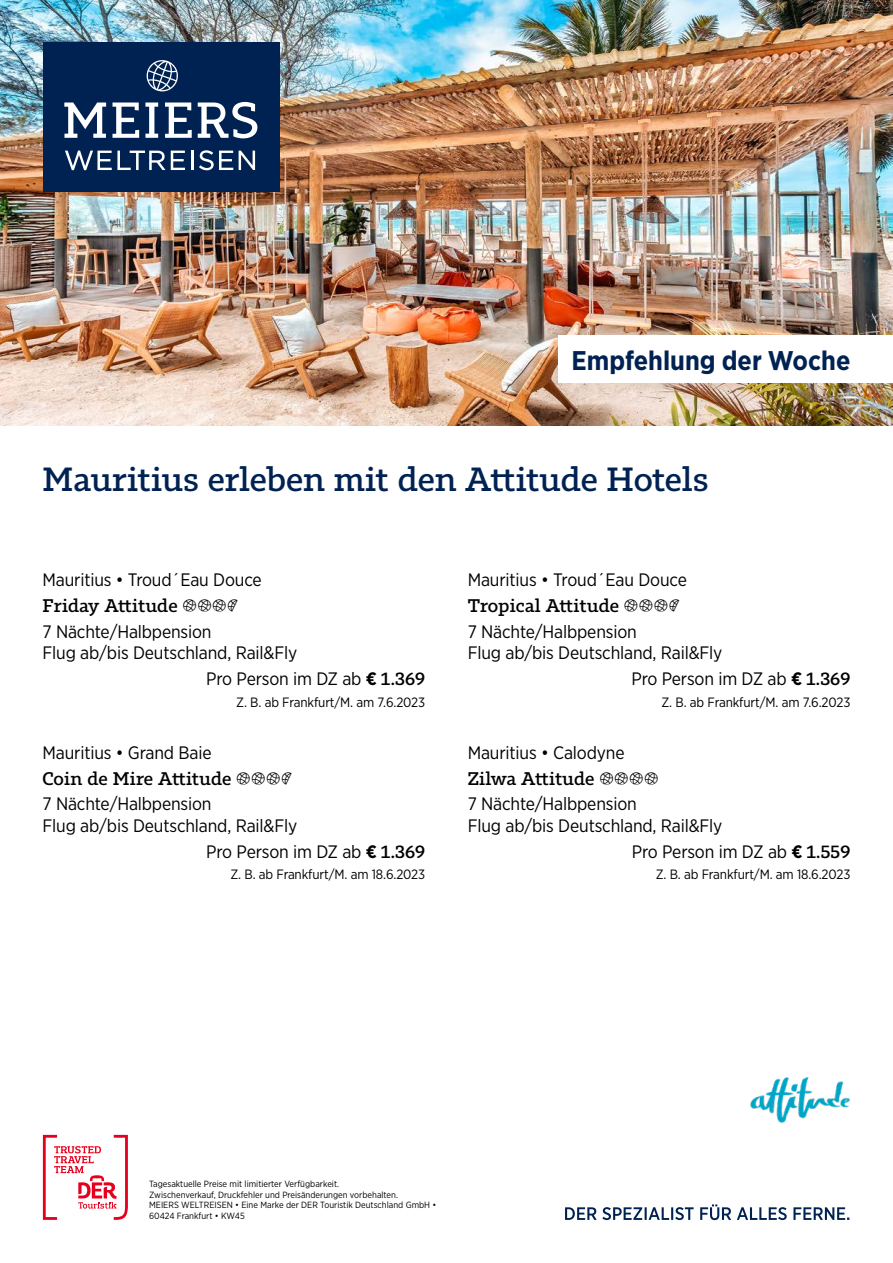
<style>
.page{position:relative;width:893px;height:1263px;background:#fff}
.page>*{position:absolute;margin:0;border:0;box-sizing:border-box;transform-origin:0 0}
.t1{font:500 33px "Tabac Slab";letter-spacing:-.005em;color:#002252}
.t2{font:700 27px "Gotham Narrow";color:#002252}
.t3{font:18px/21.6px "Gotham Narrow";letter-spacing:-.01em;color:#000}
.t4{font:500 18px "Tabac Slab";color:#000}
.t5{font:13.5px "Gotham Narrow";letter-spacing:-.01em;color:#000}
.t6{font:9px/10.8px "Gotham Narrow";color:#000}
.s1{font-family:"DERPI2015";font-weight:400;font-size:22.5px}
.s2{font-weight:700}
.s3{font-family:"Tabac Slab";font-weight:500}
</style>
<div class="page">
<img style="left:0;top:0;width:893px;height:425px">
<div style="left:559px;top:336px;width:334px;height:47px;background:#fff"></div>
<svg style="left:43px;top:1135px;width:85px;height:85px"></svg>
<svg style="left:565px;top:1204px;width:284px;height:16px"></svg>
<div style="left:43px;top:43px;width:236px;height:149px;background:#002252"></div>
<svg style="left:65px;top:151px;width:100px;height:19px"></svg>
<svg style="left:171px;top:151px;width:14px;height:19px"></svg>
<hr style="left:191px;top:151px;width:3px;height:19px;background:#fff">
<svg style="left:199px;top:150px;width:34px;height:20px"></svg>
<svg style="left:239px;top:151px;width:16px;height:19px"></svg>
<svg style="left:146px;top:60px;width:32px;height:31px"></svg>
<svg style="left:64px;top:102px;width:193px;height:36px"></svg>
<img style="left:750px;top:1077px;width:100px;height:45px">
<h2 class="t2" style="left:571px;top:343px;width:281px">Empfehlung der Woche</h2>
<h1 class="t1" style="left:43px;top:459px;width:668px">Mauritius erleben mit den Attitude Hotels</h1>
<p class="t3" style="left:43px;top:569px;width:221px">Mauritius • Troud´Eau Douce</p>
<p class="t4" style="left:43px;top:595px;width:198px">Friday Attitude <span class="s1">1112</span></p>
<p class="t3" style="left:43px;top:620px;width:256px">7 Nächte/Halbpension<br>Flug ab/bis Deutschland, Rail&amp;Fly</p>
<p class="t3" style="left:206px;top:668px;width:220px">Pro Person im DZ ab <span class="s2">€</span> <span class="s3">1.369</span></p>
<p class="t5" style="left:236px;top:694px;width:190px">Z. B. ab Frankfurt/M. am 7.6.2023</p>
<p class="t3" style="left:43px;top:741px;width:171px">Mauritius • Grand Baie</p>
<p class="t4" style="left:43px;top:767px;width:251px">Coin de Mire Attitude <span class="s1">1112</span></p>
<p class="t3" style="left:43px;top:793px;width:256px">7 Nächte/Halbpension<br>Flug ab/bis Deutschland, Rail&amp;Fly</p>
<p class="t3" style="left:206px;top:840px;width:220px">Pro Person im DZ ab <span class="s2">€</span> <span class="s3">1.369</span></p>
<p class="t5" style="left:230px;top:866px;width:196px">Z. B. ab Frankfurt/M. am 18.6.2023</p>
<p class="t3" style="left:468px;top:569px;width:221px">Mauritius • Troud´Eau Douce</p>
<p class="t4" style="left:468px;top:595px;width:214px">Tropical Attitude <span class="s1">1112</span></p>
<p class="t3" style="left:468px;top:620px;width:256px">7 Nächte/Halbpension<br>Flug ab/bis Deutschland, Rail&amp;Fly</p>
<p class="t3" style="left:631px;top:668px;width:220px">Pro Person im DZ ab <span class="s2">€</span> <span class="s3">1.369</span></p>
<p class="t5" style="left:661px;top:694px;width:190px">Z. B. ab Frankfurt/M. am 7.6.2023</p>
<p class="t3" style="left:468px;top:741px;width:158px">Mauritius • Calodyne</p>
<p class="t4" style="left:468px;top:767px;width:192px">Zilwa Attitude <span class="s1">1111</span></p>
<p class="t3" style="left:468px;top:793px;width:256px">7 Nächte/Halbpension<br>Flug ab/bis Deutschland, Rail&amp;Fly</p>
<p class="t3" style="left:632px;top:840px;width:220px">Pro Person im DZ ab <span class="s2">€</span> <span class="s3">1.559</span></p>
<p class="t5" style="left:656px;top:866px;width:196px">Z. B. ab Frankfurt/M. am 18.6.2023</p>
<p class="t6" style="left:149px;top:1178px;width:289px">Tagesaktuelle Preise mit limitierter Verfügbarkeit.<br>Zwischenverkauf, Druckfehler und Preisänderungen vorbehalten.<br>MEIERS WELTREISEN • Eine Marke der DER Touristik Deutschland GmbH • 60424 Frankfurt • KW45</p>
</div>
